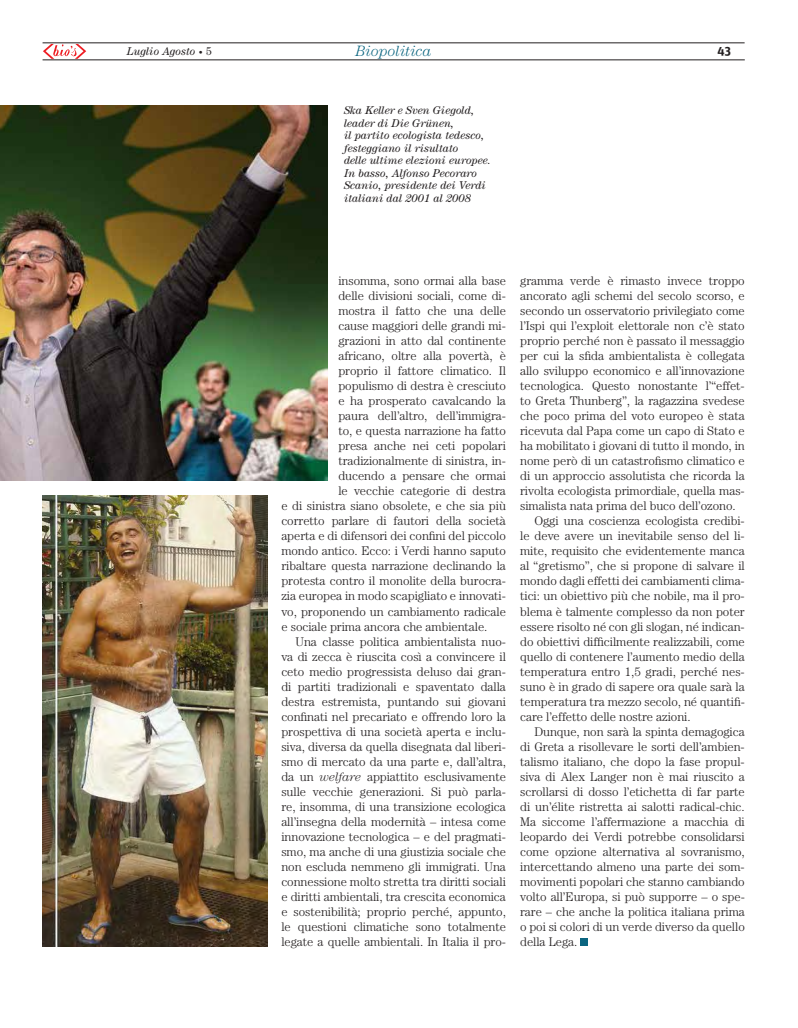
<style>
.page{position:relative;width:798px;height:1028px;background:#fff}
.page>*{position:absolute;margin:0;border:0;box-sizing:border-box;transform-origin:0 0}
.t1{font:italic 300 15px "Century";color:#0b6580}
.t2{font:300 12.5px "Century";letter-spacing:-.005em;color:#231f20}
.t3{font:700 12.5px "Unit Slab Pro";color:#231f20}
.t4{font:italic 11.25px/12.5px "Century";color:#231f20}
.s1{font-size:8px}
.s2{font-style:normal}
.s3{font-style:italic}
</style>
<div class="page">
<hr style="left:43px;top:43px;width:701px;height:1px;background:#231f20">
<hr style="left:43px;top:60px;width:701px;height:1px;background:#231f20">
<svg style="left:43px;top:44px;width:43px;height:15px"></svg>
<div style="left:580px;top:938px;width:7px;height:7px;background:#0b6580"></div>
<img style="left:0;top:105px;width:327px;height:375px">
<img style="left:43px;top:495px;width:224px;height:451px">
<p class="t4" style="left:127px;top:45px;width:87px">Luglio Agosto <span class="s1">•</span> <span class="s2">5</span></p>
<p class="t1" style="left:356px;top:42px;width:77px">Biopolitica</p>
<p class="t3" style="left:717px;top:41px;width:15px">43</p>
<p class="t4" style="left:344px;top:104px;width:148px">Ska Keller e Sven Giegold, leader di Die Grünen,<br>il partito ecologista tedesco, festeggiano il risultato<br>delle ultime elezioni europee.<br>In basso, Alfonso Pecoraro<br>Scanio, presidente dei Verdi italiani dal 2001 al 2008</p>
<p class="t2" style="left:338px;top:274px;width:169px">insomma, sono ormai alla base</p>
<p class="t2" style="left:338px;top:289px;width:169px">delle divisioni sociali, come di-</p>
<p class="t2" style="left:338px;top:304px;width:169px">mostra il fatto che una delle</p>
<p class="t2" style="left:338px;top:319px;width:169px">cause maggiori delle grandi mi-</p>
<p class="t2" style="left:338px;top:334px;width:169px">grazioni in atto dal continente</p>
<p class="t2" style="left:338px;top:349px;width:169px">africano, oltre alla povertà, è</p>
<p class="t2" style="left:338px;top:364px;width:169px">proprio il fattore climatico. Il</p>
<p class="t2" style="left:338px;top:379px;width:169px">populismo di destra è cresciuto</p>
<p class="t2" style="left:338px;top:394px;width:169px">e ha prosperato cavalcando la</p>
<p class="t2" style="left:338px;top:409px;width:169px">paura dell’altro, dell’immigra-</p>
<p class="t2" style="left:338px;top:424px;width:169px">to, e questa narrazione ha fatto</p>
<p class="t2" style="left:338px;top:439px;width:169px">presa anche nei ceti popolari</p>
<p class="t2" style="left:338px;top:454px;width:169px">tradizionalmente di sinistra, in-</p>
<p class="t2" style="left:338px;top:469px;width:169px">ducendo a pensare che ormai</p>
<p class="t2" style="left:338px;top:484px;width:169px">le vecchie categorie di destra</p>
<p class="t2" style="left:281px;top:499px;width:226px">e di sinistra siano obsolete, e che sia più</p>
<p class="t2" style="left:281px;top:514px;width:226px">corretto parlare di fautori della società</p>
<p class="t2" style="left:281px;top:529px;width:226px">aperta e di difensori dei confini del piccolo</p>
<p class="t2" style="left:281px;top:544px;width:226px">mondo antico. Ecco: i Verdi hanno saputo</p>
<p class="t2" style="left:281px;top:559px;width:226px">ribaltare questa narrazione declinando la</p>
<p class="t2" style="left:281px;top:574px;width:226px">protesta contro il monolite della burocra-</p>
<p class="t2" style="left:281px;top:589px;width:226px">zia europea in modo scapigliato e innovati-</p>
<p class="t2" style="left:281px;top:604px;width:226px">vo, proponendo un cambiamento radicale</p>
<p class="t2" style="left:281px;top:619px;width:207px">e sociale prima ancora che ambientale.</p>
<p class="t2" style="left:295px;top:634px;width:212px">Una classe politica ambientalista nuo-</p>
<p class="t2" style="left:281px;top:649px;width:226px">va di zecca è riuscita così a convincere il</p>
<p class="t2" style="left:281px;top:664px;width:226px">ceto medio progressista deluso dai gran-</p>
<p class="t2" style="left:281px;top:679px;width:226px">di partiti tradizionali e spaventato dalla</p>
<p class="t2" style="left:281px;top:694px;width:226px">destra estremista, puntando sui giovani</p>
<p class="t2" style="left:281px;top:709px;width:226px">confinati nel precariato e offrendo loro la</p>
<p class="t2" style="left:281px;top:724px;width:226px">prospettiva di una società aperta e inclu-</p>
<p class="t2" style="left:281px;top:739px;width:226px">siva, diversa da quella disegnata dal liberi-</p>
<p class="t2" style="left:281px;top:754px;width:226px">smo di mercato da una parte e, dall’altra,</p>
<p class="t2" style="left:281px;top:769px;width:226px">da un <span class="s3">welfare</span> appiattito esclusivamente</p>
<p class="t2" style="left:281px;top:784px;width:226px">sulle vecchie generazioni. Si può parla-</p>
<p class="t2" style="left:281px;top:799px;width:226px">re, insomma, di una transizione ecologica</p>
<p class="t2" style="left:281px;top:814px;width:226px">all’insegna della modernità – intesa come</p>
<p class="t2" style="left:281px;top:829px;width:226px">innovazione tecnologica – e del pragmati-</p>
<p class="t2" style="left:281px;top:844px;width:226px">smo, ma anche di una giustizia sociale che</p>
<p class="t2" style="left:281px;top:859px;width:226px">non escluda nemmeno gli immigrati. Una</p>
<p class="t2" style="left:281px;top:874px;width:226px">connessione molto stretta tra diritti sociali</p>
<p class="t2" style="left:281px;top:889px;width:226px">e diritti ambientali, tra crescita economica</p>
<p class="t2" style="left:281px;top:904px;width:226px">e sostenibilità; proprio perché, appunto,</p>
<p class="t2" style="left:281px;top:919px;width:226px">le questioni climatiche sono totalmente</p>
<p class="t2" style="left:281px;top:934px;width:226px">legate a quelle ambientali. In Italia il pro-</p>
<p class="t2" style="left:520px;top:274px;width:226px">gramma verde è rimasto invece troppo</p>
<p class="t2" style="left:520px;top:289px;width:226px">ancorato agli schemi del secolo scorso, e</p>
<p class="t2" style="left:520px;top:304px;width:226px">secondo un osservatorio privilegiato come</p>
<p class="t2" style="left:520px;top:319px;width:226px">l’Ispi qui l’exploit elettorale non c’è stato</p>
<p class="t2" style="left:520px;top:334px;width:226px">proprio perché non è passato il messaggio</p>
<p class="t2" style="left:520px;top:349px;width:226px">per cui la sfida ambientalista è collegata</p>
<p class="t2" style="left:520px;top:364px;width:226px">allo sviluppo economico e all’innovazione</p>
<p class="t2" style="left:520px;top:379px;width:226px">tecnologica. Questo nonostante l’“effet-</p>
<p class="t2" style="left:520px;top:394px;width:226px">to Greta Thunberg”, la ragazzina svedese</p>
<p class="t2" style="left:520px;top:409px;width:226px">che poco prima del voto europeo è stata</p>
<p class="t2" style="left:520px;top:424px;width:226px">ricevuta dal Papa come un capo di Stato e</p>
<p class="t2" style="left:520px;top:439px;width:226px">ha mobilitato i giovani di tutto il mondo, in</p>
<p class="t2" style="left:520px;top:454px;width:226px">nome però di un catastrofismo climatico e</p>
<p class="t2" style="left:520px;top:469px;width:226px">di un approccio assolutista che ricorda la</p>
<p class="t2" style="left:520px;top:484px;width:226px">rivolta ecologista primordiale, quella mas-</p>
<p class="t2" style="left:520px;top:499px;width:217px">simalista nata prima del buco dell’ozono.</p>
<p class="t2" style="left:534px;top:514px;width:212px">Oggi una coscienza ecologista credibi-</p>
<p class="t2" style="left:520px;top:529px;width:226px">le deve avere un inevitabile senso del li-</p>
<p class="t2" style="left:520px;top:544px;width:226px">mite, requisito che evidentemente manca</p>
<p class="t2" style="left:520px;top:559px;width:226px">al “gretismo”, che si propone di salvare il</p>
<p class="t2" style="left:520px;top:574px;width:226px">mondo dagli effetti dei cambiamenti clima-</p>
<p class="t2" style="left:520px;top:589px;width:226px">tici: un obiettivo più che nobile, ma il pro-</p>
<p class="t2" style="left:520px;top:604px;width:226px">blema è talmente complesso da non poter</p>
<p class="t2" style="left:520px;top:619px;width:226px">essere risolto né con gli slogan, né indican-</p>
<p class="t2" style="left:520px;top:634px;width:226px">do obiettivi difficilmente realizzabili, come</p>
<p class="t2" style="left:520px;top:649px;width:226px">quello di contenere l’aumento medio della</p>
<p class="t2" style="left:520px;top:664px;width:226px">temperatura entro 1,5 gradi, perché nes-</p>
<p class="t2" style="left:520px;top:679px;width:226px">suno è in grado di sapere ora quale sarà la</p>
<p class="t2" style="left:520px;top:694px;width:226px">temperatura tra mezzo secolo, né quantifi-</p>
<p class="t2" style="left:520px;top:709px;width:172px">care l’effetto delle nostre azioni.</p>
<p class="t2" style="left:534px;top:724px;width:212px">Dunque, non sarà la spinta demagogica</p>
<p class="t2" style="left:520px;top:739px;width:226px">di Greta a risollevare le sorti dell’ambien-</p>
<p class="t2" style="left:520px;top:754px;width:226px">talismo italiano, che dopo la fase propul-</p>
<p class="t2" style="left:520px;top:769px;width:226px">siva di Alex Langer non è mai riuscito a</p>
<p class="t2" style="left:520px;top:784px;width:226px">scrollarsi di dosso l’etichetta di far parte</p>
<p class="t2" style="left:520px;top:799px;width:226px">di un’élite ristretta ai salotti radical-chic.</p>
<p class="t2" style="left:520px;top:814px;width:226px">Ma siccome l’affermazione a macchia di</p>
<p class="t2" style="left:520px;top:829px;width:226px">leopardo dei Verdi potrebbe consolidarsi</p>
<p class="t2" style="left:520px;top:844px;width:226px">come opzione alternativa al sovranismo,</p>
<p class="t2" style="left:520px;top:859px;width:226px">intercettando almeno una parte dei som-</p>
<p class="t2" style="left:520px;top:874px;width:226px">movimenti popolari che stanno cambiando</p>
<p class="t2" style="left:520px;top:889px;width:226px">volto all’Europa, si può supporre – o spe-</p>
<p class="t2" style="left:520px;top:904px;width:226px">rare – che anche la politica italiana prima</p>
<p class="t2" style="left:520px;top:919px;width:226px">o poi si colori di un verde diverso da quello</p>
<p class="t2" style="left:520px;top:934px;width:59px">della Lega.</p>
</div>
